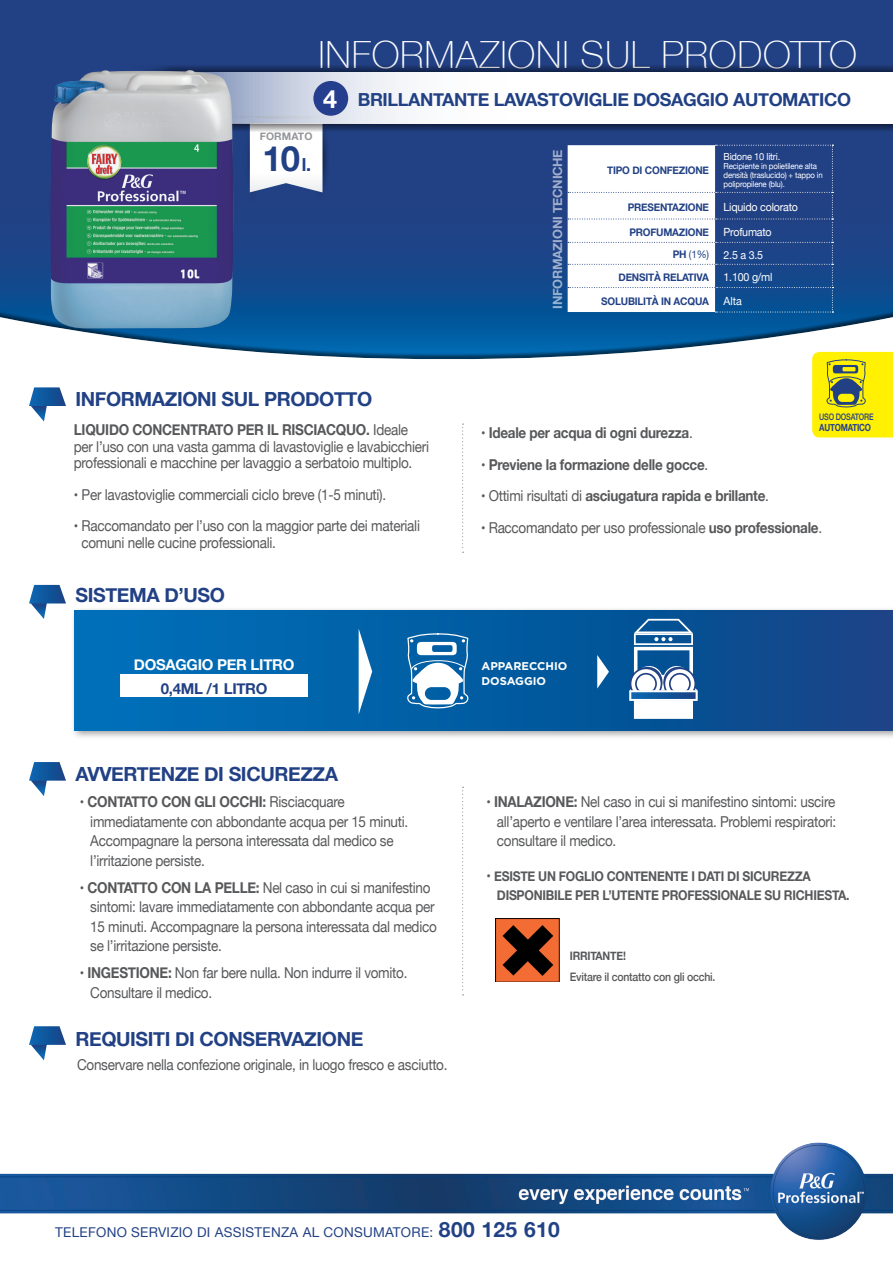
<style>
.page{position:relative;width:893px;height:1263px;background:#fff}
.page>*{position:absolute;margin:0;border:0;box-sizing:border-box;transform-origin:0 0}
.t1{font:100 37.5px "Helvetica Neue";letter-spacing:.02em;color:#fff}
.t2{font:700 34.65px "Helvetica Neue";color:#224185}
.t3{font:700 25.05px "Helvetica Neue";color:#fff}
.t4{font:700 19.5px "Helvetica Neue";letter-spacing:-.02em;color:#224185}
.t5{font:700 18px "Helvetica Neue";letter-spacing:-.02em;color:#224185}
.t6{font:15px/19.5px "Helvetica Neue";letter-spacing:-.02em;color:#57585a;scale:.9 1}
.t7{font:700 15px "Helvetica Neue";letter-spacing:-.02em;color:#57585a;scale:.9 1}
.t8{font:700 15px "Helvetica Neue";letter-spacing:-.02em;color:#fff}
.t9{font:700 15px "Helvetica Neue";letter-spacing:-.02em;color:#224185}
.t10{font:700 13.5px/19.5px "Helvetica Neue";letter-spacing:-.02em;color:#57585a;scale:.9 1}
.t11{font:13.5px "Helvetica Neue";letter-spacing:.02em;color:#224185}
.t12{font:700 12.75px "Helvetica Neue";letter-spacing:-.02em;color:#fff}
.t13{font:500 11.7px "Helvetica Neue";letter-spacing:-.02em;color:#57585a;scale:.9 1}
.t14{font:700 11.7px "Helvetica Neue";letter-spacing:-.02em;color:#57585a;scale:.9 1}
.t15{font:11.25px "Helvetica Neue";letter-spacing:-.02em;color:#fff;scale:.95 1}
.t16{font:700 11.25px/15px "Gotham";color:#fff}
.t17{font:700 10.5px "Helvetica Neue";letter-spacing:-.02em;color:#224185;scale:.95 1}
.t18{font:10.5px "Helvetica Neue";color:#224185;scale:.95 1}
.t19{font:700 10.35px "Helvetica Neue";letter-spacing:.015em;color:#939598}
.t20{font:700 9.9px "Helvetica Neue";letter-spacing:-.02em;color:#253f8e;scale:.8 1}
.t21{font:9.75px "Helvetica Neue";letter-spacing:-.02em;color:#fff;scale:.95 1}
.t22{font:500 9px "Helvetica Neue";letter-spacing:-.02em;color:#253f8e;scale:.8 1}
.t23{font:8.25px/9px "Helvetica Neue";letter-spacing:-.02em;color:#fff;scale:.95 1}
.s1{font-size:18px}
.s2{font-weight:700}
.s3{font-weight:700;font-size:18px}
.s4{font-weight:400}
.s5{font-weight:700;font-size:21px}
</style>
<div class="page">
<div style="left:0;top:0;width:893px;height:361px;background:#231f20;opacity:.6"></div>
<img style="left:245px;top:136px;width:14px;height:68px">
<img style="left:311px;top:136px;width:19px;height:68px">
<svg style="left:250px;top:136px;width:72px;height:56px"></svg>
<svg style="left:233px;top:123px;width:660px;height:13px;background:#3e5381"></svg>
<svg style="left:129px;top:60px;width:764px;height:12px;background:#1c3671"></svg>
<svg style="left:0;top:72px;width:893px;height:51px"></svg>
<img style="left:0;top:1142px;width:893px;height:98px">
<svg style="left:568px;top:145px;width:265px;height:168px"></svg>
<svg style="left:29px;top:387px;width:37px;height:34px"></svg>
<svg style="left:29px;top:585px;width:37px;height:34px"></svg>
<svg style="left:29px;top:762px;width:37px;height:34px"></svg>
<svg style="left:29px;top:1026px;width:37px;height:34px"></svg>
<svg style="left:462px;top:787px;width:2px;height:208px"></svg>
<svg style="left:462px;top:423px;width:2px;height:130px"></svg>
<img style="left:50px;top:70px;width:183px;height:258px">
<div style="left:71px;top:606px;width:822px;height:135px;background:#231f20;opacity:.44"></div>
<div style="left:75px;top:610px;width:818px;height:120px;background:linear-gradient(to right,#0072bc,#114586)"></div>
<img style="left:495px;top:918px;width:64px;height:64px">
<svg style="left:405px;top:633px;width:64px;height:76px"></svg>
<svg style="left:629px;top:619px;width:68px;height:100px"></svg>
<div style="left:120px;top:674px;width:188px;height:23px;background:#fff"></div>
<svg style="left:359px;top:628px;width:13px;height:86px"></svg>
<svg style="left:597px;top:655px;width:12px;height:33px"></svg>
<div style="left:313px;top:81px;width:35px;height:35px;background:#253f8e;border-radius:50%"></div>
<svg style="left:812px;top:352px;width:81px;height:85px;background:#e2da13"></svg>
<h1 class="t1" style="left:318px;top:26px;width:540px">INFORMAZIONI SUL PRODOTTO</h1>
<p class="t19" style="left:260px;top:128px;width:54px">FORMATO</p>
<p class="t2" style="left:262px;top:132px;width:50px">10<span class="s1">l.</span></p>
<p class="t3" style="left:323px;top:79px;width:15px">4</p>
<p class="t5" style="left:358px;top:85px;width:495px">BRILLANTANTE LAVASTOVIGLIE DOSAGGIO AUTOMATICO</p>
<p class="t12" style="left:547px;top:309px;width:161px;rotate:-90deg">INFORMAZIONI TECNICHE</p>
<p class="t17" style="left:607px;top:162px;width:109px">TIPO DI CONFEZIONE</p>
<p class="t21" style="left:724px;top:149px;width:61px">Bidone 10 litri.</p>
<p class="t23" style="left:724px;top:162px;width:106px">Recipiente in polietilene alta densità (traslucido) + tappo in polipropilene (blu).</p>
<p class="t17" style="left:628px;top:199px;width:87px">PRESENTAZIONE</p>
<p class="t15" style="left:724px;top:199px;width:80px">Liquido colorato</p>
<p class="t17" style="left:629px;top:224px;width:85px">PROFUMAZIONE</p>
<p class="t15" style="left:724px;top:224px;width:52px">Profumato</p>
<p class="t18" style="left:673px;top:247px;width:40px"><span class="s2">PH</span> (1%)</p>
<p class="t15" style="left:724px;top:247px;width:43px">2.5 a 3.5</p>
<p class="t17" style="left:618px;top:269px;width:97px">DENSITÀ RELATIVA</p>
<p class="t15" style="left:724px;top:269px;width:53px">1.100 g/ml</p>
<p class="t17" style="left:601px;top:293px;width:115px">SOLUBILITÀ IN ACQUA</p>
<p class="t15" style="left:724px;top:293px;width:21px">Alta</p>
<p class="t4" style="left:75px;top:383px;width:298px">INFORMAZIONI SUL PRODOTTO</p>
<p class="t6" style="left:74px;top:422px;width:396px;line-height:16.5px"><span class="s2">LIQUIDO CONCENTRATO PER IL RISCIACQUO.</span> Ideale per l’uso con una vasta gamma di lavastoviglie e lavabicchieri professionali e macchine per lavaggio a serbatoio multiplo.</p>
<p class="t6" style="left:74px;top:485px;width:349px"><span class="s3">·</span> Per lavastoviglie commerciali ciclo breve (1-5 minuti).</p>
<p class="t6" style="left:81px;top:518px;width:378px;line-height:16.5px;text-indent:-8px"><span class="s3">·</span> Raccomandato per l’uso con la maggior parte dei materiali comuni nelle cucine professionali.</p>
<p class="t4" style="left:75px;top:580px;width:151px">SISTEMA D’USO</p>
<p class="t8" style="left:134px;top:652px;width:162px">DOSAGGIO PER LITRO</p>
<p class="t9" style="left:161px;top:676px;width:108px">0,4ML /1 LITRO</p>
<p class="t4" style="left:75px;top:759px;width:264px">AVVERTENZE DI SICUREZZA</p>
<p class="t6" style="left:90px;top:793px;width:355px;text-indent:-10px"><span class="s3">·</span> <span class="s2">CONTATTO CON GLI OCCHI:</span> Risciacquare immediatamente con abbondante acqua per 15 minuti.<br>Accompagnare la persona interessata dal medico se l’irritazione persiste.</p>
<p class="t6" style="left:90px;top:878px;width:386px;text-indent:-10px"><span class="s3">·</span> <span class="s2">CONTATTO CON LA PELLE:</span> Nel caso in cui si manifestino sintomi: lavare immediatamente con abbondante acqua per 15 minuti. Accompagnare la persona interessata dal medico se l’irritazione persiste.</p>
<p class="t6" style="left:90px;top:964px;width:354px;text-indent:-10px"><span class="s3">·</span> <span class="s2">INGESTIONE:</span> Non far bere nulla. Non indurre il vomito.<br>Consultare il medico.</p>
<p class="t4" style="left:75px;top:1023px;width:289px">REQUISITI DI CONSERVAZIONE</p>
<p class="t6" style="left:77px;top:1056px;width:413px">Conservare nella confezione originale, in luogo fresco e asciutto.</p>
<p class="t22" style="left:819px;top:410px;width:70px">USO DOSATORE</p>
<p class="t20" style="left:819px;top:419px;width:66px">AUTOMATICO</p>
<p class="t7" style="left:481px;top:421px;width:237px"><span class="s1">·</span> Ideale per acqua di ogni durezza<span class="s4">.</span></p>
<p class="t7" style="left:481px;top:452px;width:254px"><span class="s1">·</span> Previene la formazione delle gocce<span class="s4">.</span></p>
<p class="t7" style="left:481px;top:484px;width:321px"><span class="s1">·</span> <span class="s4">Ottimi risultati di</span> asciugatura rapida e brillante<span class="s4">.</span></p>
<p class="t6" style="left:481px;top:518px;width:381px"><span class="s3">·</span> Raccomandato per uso professionale <span class="s2">uso professionale</span>.</p>
<p class="t16" style="left:481px;top:658px;width:87px">APPARECCHIO<br>DOSAGGIO</p>
<p class="t6" style="left:497px;top:793px;width:378px;text-align:justify;text-indent:-10px"><span class="s3">·</span> <span class="s2">INALAZIONE:</span> Nel caso in cui si manifestino sintomi: uscire all’aperto e ventilare l’area interessata. Problemi respiratori: consultare il medico.</p>
<p class="t10" style="left:497px;top:866px;width:393px;text-indent:-10px"><span class="s1">·</span> ESISTE UN FOGLIO CONTENENTE I DATI DI SICUREZZA<br>DISPONIBILE PER L’UTENTE PROFESSIONALE SU RICHIESTA.</p>
<p class="t14" style="left:570px;top:947px;width:64px">IRRITANTE!</p>
<p class="t13" style="left:570px;top:967px;width:163px">Evitare il contatto con gli occhi.</p>
<p class="t11" style="left:55px;top:1222px;width:506px">TELEFONO SERVIZIO DI ASSISTENZA AL CONSUMATORE: <span class="s5">800 125 610</span></p>
</div>
